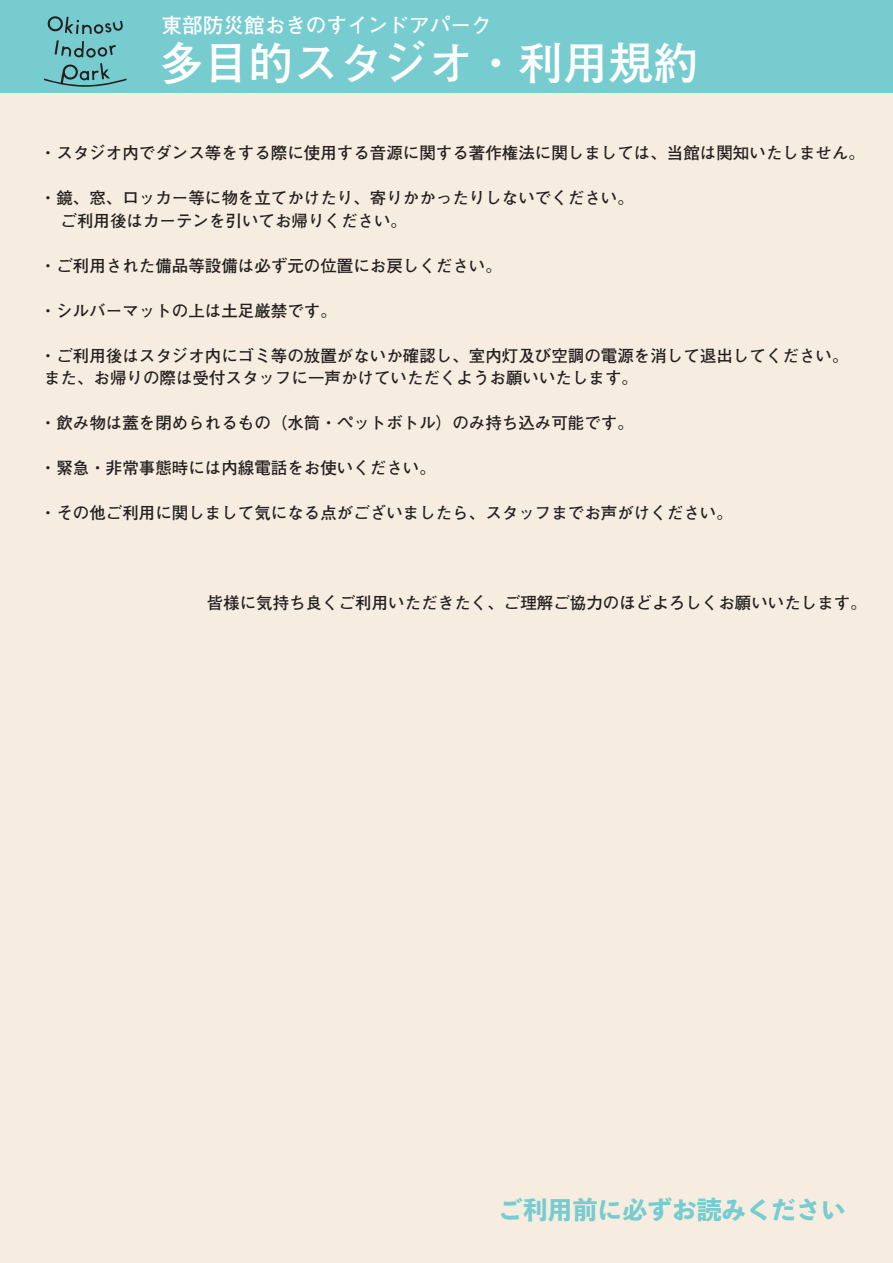
<style>
.page{position:relative;width:893px;height:1263px;background:#fff}
.page>*{position:absolute;margin:0;border:0;box-sizing:border-box;transform-origin:0 0}
.t1{font:700 45px "Futo Go B101 Pr 6";color:#fff}
.t2{font:24.75px "P Bunkyu Md Go Std N EB";color:#77ccd0}
.t3{font:700 20.7px "Futo Go B101 Pr 6";color:#fff}
.t4{font:700 16.5px/22.5px "Futo Go B101 Pr 6";color:#231f20}
</style>
<div class="page">
<div style="left:0;top:0;width:893px;height:93px;background:#77ccd0"></div>
<div style="left:0;top:93px;width:893px;height:1170px;background:#f6ede0"></div>
<svg style="left:44px;top:16px;width:83px;height:71px"></svg>
<p class="t3" style="left:162px;top:9px;width:332px">東部防災館おきのすインドアパーク</p>
<h1 class="t1" style="left:158px;top:27px;width:541px">多目的スタジオ・利用規約</h1>
<p class="t4" style="left:40px;top:141px;width:826px">・スタジオ内でダンス等をする際に使用する音源に関する著作権法に関しましては、当館は関知いたしません。</p>
<p class="t4" style="left:40px;top:186px;width:596px">・鏡、窓、ロッカー等に物を立てかけたり、寄りかかったりしないでください。　ご利用後はカーテンを引いてお帰りください。</p>
<p class="t4" style="left:40px;top:254px;width:464px">・ご利用された備品等設備は必ず元の位置にお戻しください。</p>
<p class="t4" style="left:40px;top:299px;width:299px">・シルバーマットの上は土足厳禁です。</p>
<p class="t4" style="left:40px;top:344px;width:810px">・ご利用後はスタジオ内にゴミ等の放置がないか確認し、室内灯及び空調の電源を消して退出してください。また、お帰りの際は受付スタッフに一声かけていただくようお願いいたします。</p>
<p class="t4" style="left:40px;top:411px;width:596px">・飲み物は蓋を閉められるもの（水筒・ペットボトル）のみ持ち込み可能です。</p>
<p class="t4" style="left:40px;top:456px;width:398px">・緊急・非常事態時には内線電話をお使いください。</p>
<p class="t4" style="left:40px;top:501px;width:695px">・その他ご利用に関しまして気になる点がございましたら、スタッフまでお声がけください。</p>
<p class="t4" style="left:207px;top:591px;width:662px">皆様に気持ち良くご利用いただきたく、ご理解ご協力のほどよろしくお願いいたします。</p>
<h2 class="t2" style="left:498px;top:1190px;width:349px">ご利用前に必ずお読みください</h2>
</div>
